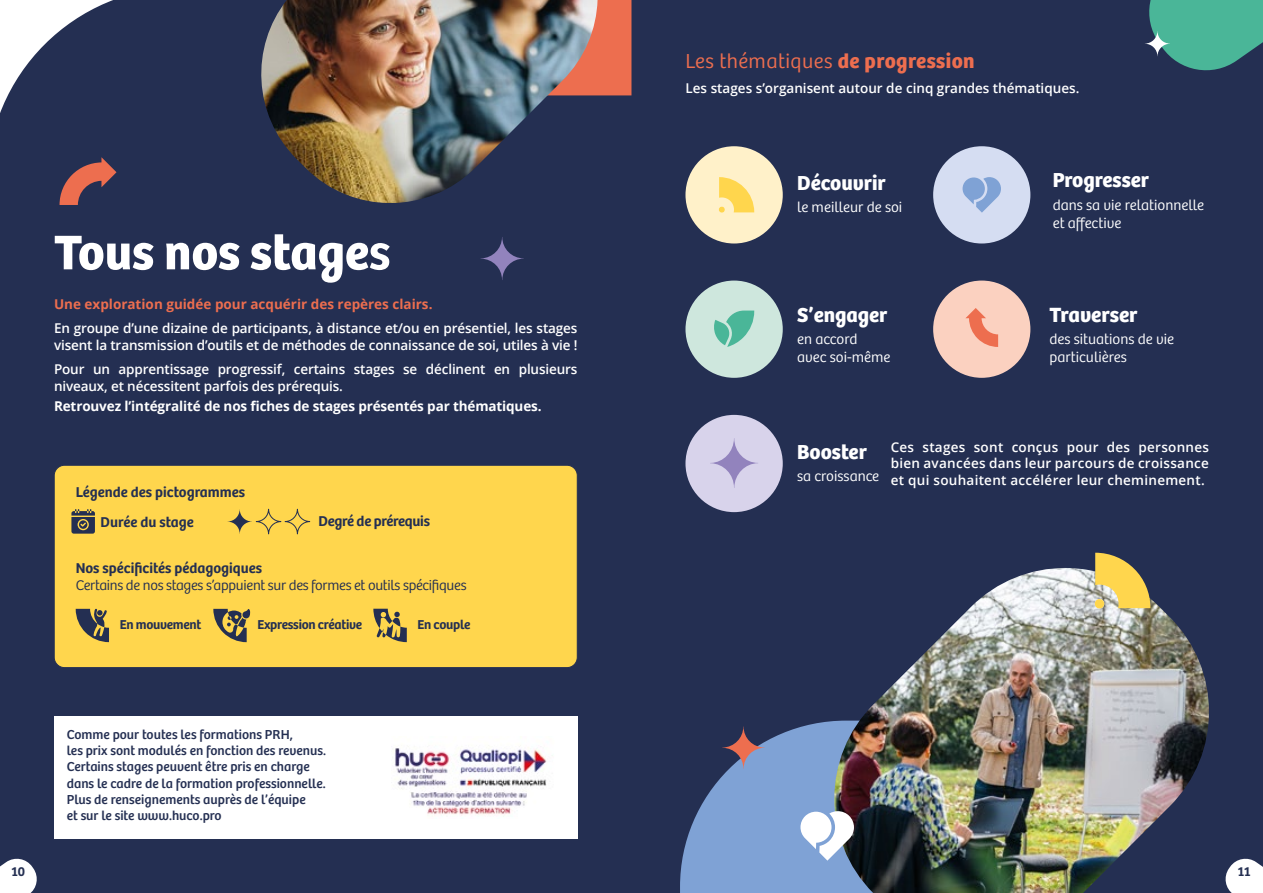
<style>
.page{position:relative;width:1263px;height:893px;background:#fff}
.page>*{position:absolute;margin:0;border:0;box-sizing:border-box;transform-origin:0 0}
.t1{font:700 50.4px "Bree";color:#fff}
.t2{font:700 21.3px "Bree";color:#fff}
.t3{font:700 21px "Bree";color:#fff}
.t4{font:300 21px "Bree";letter-spacing:.02em;color:#ed6e4f}
.t5{font:300 15px/18px "Bree";color:#fff}
.t6{font:600 14.7px/30px "Bree";color:#242f52}
.t7{font:600 14.7px "Bree";letter-spacing:-.02em;color:#242f52}
.t8{font:300 14.55px "Bree";letter-spacing:-.02em;color:#242f52}
.t9{font:600 13.5px/16.2px "Open Sans";letter-spacing:-.01em;color:#fff}
.t10{font:13.5px/16.2px "Bree";color:#242f52}
.t11{font:700 13.5px "Open Sans";letter-spacing:-.01em;color:#fff}
.t12{font:700 13.5px "Open Sans";color:#ed6e4f}
.t13{font:600 13.5px "Bree";color:#242f52}
.t14{font:600 13.35px "Bree";letter-spacing:-.02em;color:#242f52}
.s1{font-weight:700}
.s2{font-weight:600}
</style>
<div class="page">
<div style="left:0;top:0;width:631px;height:893px;background:#242f52"></div>
<div style="left:631px;top:0;width:632px;height:893px;background:#242f52"></div>
<svg style="left:0;top:856px;width:39px;height:37px"></svg>
<svg style="left:480px;top:237px;width:44px;height:43px;background:#3c4169"></svg>
<svg style="left:1225px;top:858px;width:38px;height:35px"></svg>
<svg style="left:597px;top:0;width:34px;height:103px;background:#de694f"></svg>
<div style="left:54px;top:716px;width:523px;height:123px;background:#fff"></div>
<img style="left:394px;top:745px;width:153px;height:71px">
<img style="left:250px;top:0;width:347px;height:215px">
<svg style="left:60px;top:157px;width:56px;height:48px;background:#7b4a50"></svg>
<svg style="left:1145px;top:0;width:118px;height:71px"></svg>
<div style="left:54px;top:465px;width:523px;height:203px;background:#ffd64d;border-radius:10px"></div>
<div style="left:54px;top:465px;width:523px;height:203px;border:1px solid #242f52;border-radius:10px"></div>
<svg style="left:71px;top:509px;width:24px;height:25px"></svg>
<svg style="left:227px;top:509px;width:83px;height:25px"></svg>
<svg style="left:76px;top:609px;width:33px;height:33px"></svg>
<svg style="left:213px;top:609px;width:37px;height:33px"></svg>
<svg style="left:373px;top:609px;width:34px;height:33px"></svg>
<img style="left:837px;top:568px;width:372px;height:325px">
<svg style="left:1094px;top:553px;width:56px;height:56px"></svg>
<img style="left:680px;top:721px;width:241px;height:172px">
<div style="left:685px;top:281px;width:98px;height:97px;background:#cee7dd;border-radius:50%"></div>
<svg style="left:714px;top:311px;width:40px;height:36px"></svg>
<div style="left:933px;top:146px;width:97px;height:97px;background:#d5ddf2;border-radius:50%"></div>
<svg style="left:962px;top:177px;width:39px;height:36px"></svg>
<div style="left:685px;top:146px;width:98px;height:97px;background:#fff1c9;border-radius:50%"></div>
<svg style="left:719px;top:177px;width:35px;height:36px"></svg>
<div style="left:933px;top:281px;width:97px;height:97px;background:#fbd1c0;border-radius:50%"></div>
<svg style="left:965px;top:308px;width:33px;height:39px"></svg>
<div style="left:685px;top:415px;width:98px;height:97px;background:#d8d3eb;border-radius:50%"></div>
<svg style="left:710px;top:438px;width:48px;height:50px"></svg>
<h3 class="t4" style="left:685px;top:46px;width:291px">Les thématiques <span class="s1">de progression</span></h3>
<p class="t9" style="left:685px;top:80px;width:395px">Les stages s’organisent autour de cinq grandes thématiques.</p>
<h1 class="t1" style="left:54px;top:212px;width:338px">Tous nos stage<span class="s2">s</span></h1>
<p class="t12" style="left:54px;top:294px;width:380px">Une exploration guidée pour acquérir des repères clairs.</p>
<p class="t9" style="left:54px;top:320px;width:525px">En groupe d’une dizaine de participants, à distance et/ou en présentiel, les stages visent la transmission d’outils et de méthodes de connaissance de soi, utiles à vie !</p>
<p class="t9" style="left:54px;top:361px;width:525px">Pour un apprentissage progressif, certains stages se déclinent en plusieurs niveaux, et nécessitent parfois des prérequis.</p>
<p class="t11" style="left:54px;top:397px;width:489px">Retrouvez l’intégralité de nos fiches de stages présentés par thématiques.</p>
<p class="t6" style="left:101px;top:476px;width:146px;text-indent:-25px">Légende des pictogrammes<br>Durée du stage</p>
<p class="t7" style="left:319px;top:510px;width:113px">Degré de prérequis</p>
<p class="t6" style="left:76px;top:552px;width:188px">Nos spécificités pédagogiques</p>
<p class="t8" style="left:76px;top:575px;width:392px">Certains de nos stages s’appuient sur des formes et outils spécifiques</p>
<p class="t14" style="left:120px;top:614px;width:83px">En mouvement</p>
<p class="t14" style="left:257px;top:614px;width:106px">Expression créative</p>
<p class="t14" style="left:418px;top:614px;width:54px">En couple</p>
<p class="t10" style="left:67px;top:725px;width:261px">Comme pour toutes les formations PRH,<br>les prix sont modulés en fonction des revenus.<br>Certains stages peuvent être pris en charge dans le cadre de la formation professionnelle.<br>Plus de renseignements auprès de l’équipe<br>et sur le site www.huco.pro</p>
<h3 class="t3" style="left:797px;top:166px;width:90px">Découvrir</h3>
<p class="t5" style="left:797px;top:198px;width:107px">le meilleur de soi</p>
<h3 class="t3" style="left:797px;top:298px;width:92px">S’engager</h3>
<p class="t5" style="left:797px;top:329px;width:95px">en accord avec soi-même</p>
<h3 class="t3" style="left:1053px;top:164px;width:98px">Progresser</h3>
<p class="t5" style="left:1053px;top:195px;width:153px">dans sa vie relationnelle et affective</p>
<h2 class="t2" style="left:1049px;top:298px;width:90px">Traverser</h2>
<p class="t5" style="left:1049px;top:330px;width:126px">des situations de vie particulières</p>
<h3 class="t3" style="left:797px;top:435px;width:71px">Booster</h3>
<p class="t5" style="left:797px;top:466px;width:84px">sa croissance</p>
<p class="t9" style="left:891px;top:439px;width:320px;text-align:justify">Ces stages sont conçus pour des personnes bien avancées dans leur parcours de croissance et qui souhaitent accélérer leur cheminement.</p>
<p class="t13" style="left:11px;top:861px;width:15px">10</p>
<p class="t13" style="left:1238px;top:861px;width:14px">11</p>
</div>
